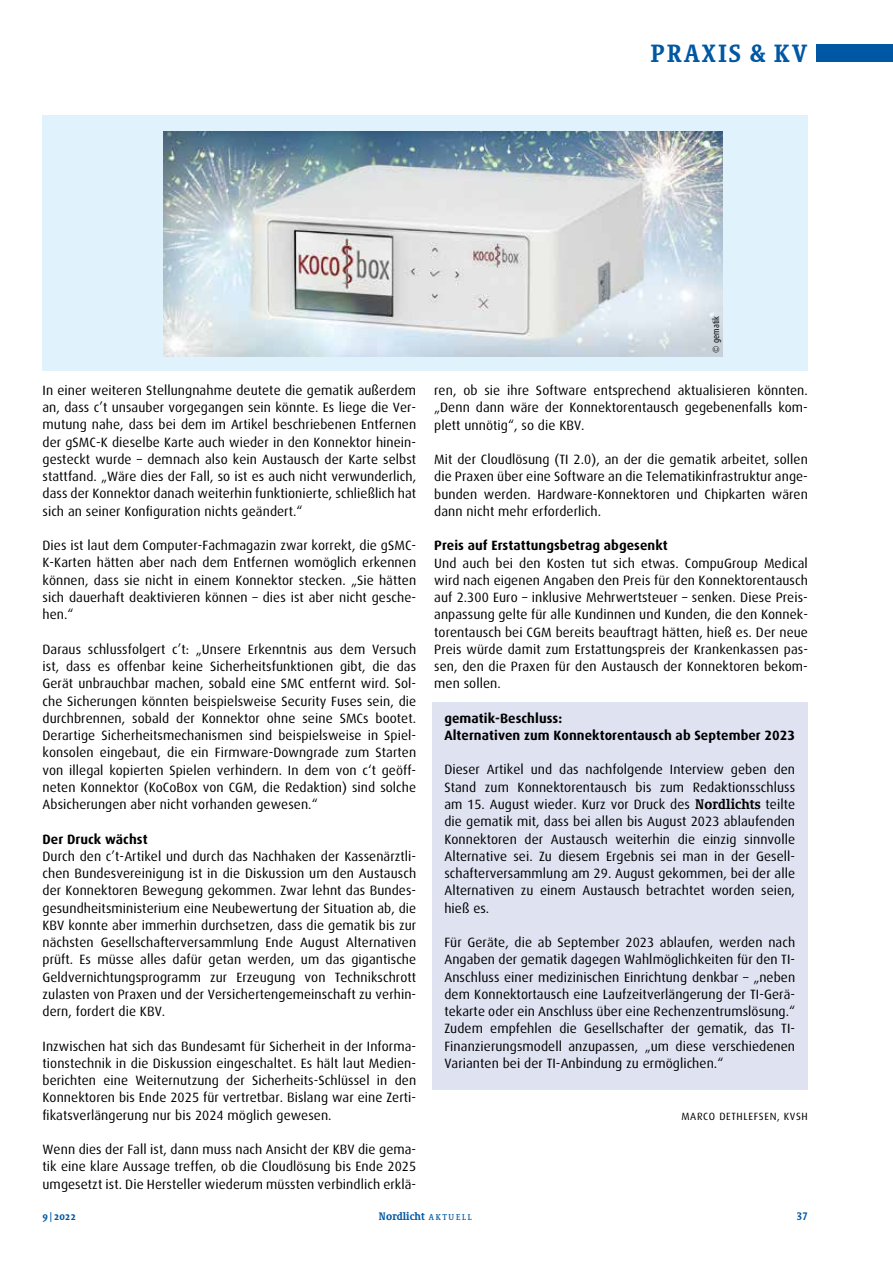
<style>
.page{position:relative;width:893px;height:1263px;background:#fff}
.page>*{position:absolute;margin:0;border:0;box-sizing:border-box;transform-origin:0 0}
.t1{font:24px "Sheriff Roman Bold Caps";letter-spacing:.05em;color:#0057a3}
.t2{font:13.5px/17.2px "Dax OT";letter-spacing:.005em;color:#000;text-align:justify}
.t3{font:700 13.5px/17.2px "Dax OT";letter-spacing:.005em;color:#000}
.t4{font:700 10.5px "Sheriff";color:#0057a3}
.t5{font:10.5px "Dax OT";letter-spacing:.06em;color:#000}
.t6{font:10.5px "Sheriff Roman Bold Caps";color:#0057a3}
.t7{font:9px "Dax Condensed";letter-spacing:.01em;color:#000}
.s1{font-family:"Sheriff";font-weight:700}
.s2{font-weight:400;font-size:8.25px}
</style>
<div class="page">
<div style="left:816px;top:45px;width:77px;height:17px;background:#0057a3"></div>
<div style="left:43px;top:115px;width:765px;height:255px;background:#e0f2fb"></div>
<img style="left:163px;top:131px;width:560px;height:226px">
<div style="left:432px;top:702px;width:375px;height:388px;background:#dfe2f1"></div>
<h1 class="t1" style="left:650px;top:39px;width:159px">PRAXIS <span class="s1">&amp;</span> KV</h1>
<p class="t2" style="left:43px;top:382px;width:375px">In einer weiteren Stellungnahme deutete die gematik außerdem an, dass c’t unsauber vorgegangen sein könnte. Es liege die Ver&shy;mutung nahe, dass bei dem im Artikel beschriebenen Entfernen der gSMC-K dieselbe Karte auch wieder in den Konnektor hinein&shy;gesteckt wurde – demnach also kein Austausch der Karte selbst stattfand. „Wäre dies der Fall, so ist es auch nicht verwunderlich, dass der Konnektor danach weiterhin funktionierte, schließlich hat sich an seiner Konfiguration nichts geändert.“</p>
<p class="t2" style="left:43px;top:537px;width:375px">Dies ist laut dem Computer-Fachmagazin zwar korrekt, die gSMC-K-Karten hätten aber nach dem Entfernen womöglich erkennen können, dass sie nicht in einem Konnektor stecken. „Sie hätten sich dauerhaft deaktivieren können – dies ist aber nicht gesche&shy;hen.“</p>
<p class="t2" style="left:43px;top:640px;width:375px">Daraus schlussfolgert c’t: „Unsere Erkenntnis aus dem Versuch ist, dass es offenbar keine Sicherheitsfunktionen gibt, die das Gerät unbrauchbar machen, sobald eine SMC entfernt wird. Sol&shy;che Sicherungen könnten beispielsweise Security Fuses sein, die durchbrennen, sobald der Konnektor ohne seine SMCs bootet.<br>Derartige Sicherheitsmechanismen sind beispielsweise in Spiel&shy;konsolen eingebaut, die ein Firmware-Downgrade zum Starten von illegal kopierten Spielen verhindern. In dem von c‘t geöff&shy;neten Konnektor (KoCoBox von CGM, die Redaktion) sind solche Absicherungen aber nicht vorhanden gewesen.“</p>
<p class="t3" style="left:43px;top:830px;width:107px">Der Druck wächst</p>
<p class="t2" style="left:43px;top:848px;width:375px">Durch den c’t-Artikel und durch das Nachhaken der Kassenärztli&shy;chen Bundesvereinigung ist in die Diskussion um den Austausch der Konnektoren Bewegung gekommen. Zwar lehnt das Bundes&shy;gesundheitsministerium eine Neubewertung der Situation ab, die KBV konnte aber immerhin durchsetzen, dass die gematik bis zur nächsten Gesellschafterversammlung Ende August Alternativen prüft. Es müsse alles dafür getan werden, um das gigantische Geldvernichtungsprogramm zur Erzeugung von Technikschrott zulasten von Praxen und der Versichertengemeinschaft zu verhin&shy;dern, fordert die KBV.</p>
<p class="t2" style="left:43px;top:1037px;width:375px">Inzwischen hat sich das Bundesamt für Sicherheit in der Informa&shy;tionstechnik in die Diskussion eingeschaltet. Es hält laut Medien&shy;berichten eine Weiternutzung der Sicherheits-Schlüssel in den Konnektoren bis Ende 2025 für vertretbar. Bislang war eine Zerti&shy;fikatsverlängerung nur bis 2024 möglich gewesen.</p>
<p class="t2" style="left:43px;top:1141px;width:375px">Wenn dies der Fall ist, dann muss nach Ansicht der KBV die gema&shy;tik eine klare Aussage treffen, ob die Cloudlösung bis Ende 2025 umgesetzt ist. Die Hersteller wiederum müssten verbindlich erklä-</p>
<p class="t7" style="left:711px;top:353px;width:39px;rotate:-90deg">© gematik</p>
<p class="t2" style="left:434px;top:382px;width:375px">ren, ob sie ihre Software entsprechend aktualisieren könnten. „Denn dann wäre der Konnektorentausch gegebenenfalls kom&shy;plett unnötig“, so die KBV.</p>
<p class="t2" style="left:434px;top:451px;width:375px">Mit der Cloudlösung (TI 2.0), an der die gematik arbeitet, sollen die Praxen über eine Software an die Telematikinfrastruktur ange&shy;bunden werden. Hardware-Konnektoren und Chipkarten wären dann nicht mehr erforderlich.</p>
<p class="t3" style="left:434px;top:537px;width:235px">Preis auf Erstattungsbetrag abgesenkt</p>
<p class="t2" style="left:434px;top:554px;width:375px">Und auch bei den Kosten tut sich etwas. CompuGroup Medical wird nach eigenen Angaben den Preis für den Konnektorentausch auf 2.300 Euro – inklusive Mehrwertsteuer – senken. Diese Preis&shy;anpassung gelte für alle Kundinnen und Kunden, die den Konnek&shy;torentausch bei CGM bereits beauftragt hätten, hieß es. Der neue Preis würde damit zum Erstattungspreis der Krankenkassen pas&shy;sen, den die Praxen für den Austausch der Konnektoren bekom&shy;men sollen.</p>
<p class="t3" style="left:444px;top:709px;width:352px">gematik-Beschluss:<br>Alternativen zum Konnektorentausch ab September 2023</p>
<p class="t2" style="left:444px;top:761px;width:352px">Dieser Artikel und das nachfolgende Interview geben den Stand zum Konnektorentausch bis zum Redaktionsschluss am 15. August wieder. Kurz vor Druck des <span class="s1">Nordlichts</span> teilte die gematik mit, dass bei allen bis August 2023 ablaufenden Konnektoren der Austausch weiterhin die einzig sinnvolle Alternative sei. Zu diesem Ergebnis sei man in der Gesell&shy;schafterversammlung am 29. August gekommen, bei der alle Alternativen zu einem Austausch betrachtet worden seien, hieß es.</p>
<p class="t2" style="left:444px;top:934px;width:352px">Für Geräte, die ab September 2023 ablaufen, werden nach Angaben der gematik dagegen Wahlmöglichkeiten für den TI-Anschluss einer medizinischen Einrichtung denkbar – „neben dem Konnektortausch eine Laufzeitverlängerung der TI-Gerä&shy;tekarte oder ein Anschluss über eine Rechenzentrumslösung.“ Zudem empfehlen die Gesellschafter der gematik, das TI-Finanzierungsmodell anzupassen, „um diese verschiedenen Varianten bei der TI-Anbindung zu ermöglichen.“</p>
<p class="t5" style="left:681px;top:1110px;width:128px">MARCO DETHLEFSEN, KVSH</p>
<p class="t4" style="left:43px;top:1210px;width:35px">9 | 2022</p>
<p class="t4" style="left:379px;top:1210px;width:95px">Nordlicht <span class="s2">AKTUELL</span></p>
<p class="t6" style="left:796px;top:1210px;width:13px">37</p>
</div>
